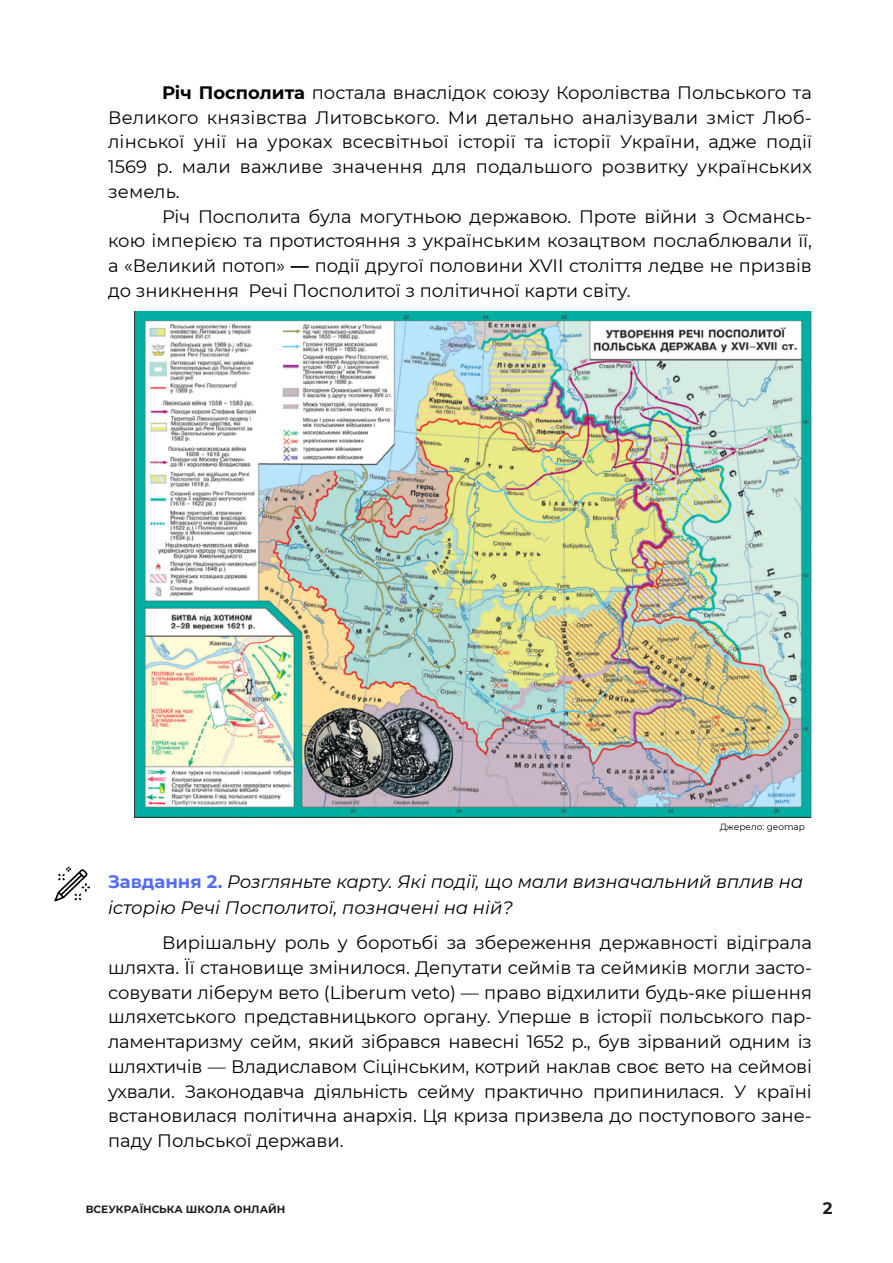
<style>
.page{position:relative;width:893px;height:1263px;background:#fff}
.page>*{position:absolute;margin:0;border:0;box-sizing:border-box;transform-origin:0 0}
.t1{font:18px/24.8px "Montserrat";color:#000;text-align:justify}
.t2{font:italic 18px/25.8px "Montserrat";color:#000}
.t3{font:700 16.5px "Montserrat";color:#1d1d1b}
.t4{font:700 10.5px "Montserrat";color:#1d1d1b}
.t5{font:9px "Montserrat";color:#000}
.s1{font-weight:700}
.s2{font-weight:700;font-style:normal;color:#556df6}
</style>
<div class="page">
<img style="left:135px;top:312px;width:677px;height:505px">
<svg style="left:54px;top:867px;width:36px;height:34px"></svg>
<p class="t1" style="left:108px;top:80px;width:705px;text-indent:54px"><span class="s1">2*3 4("+(567$</span> &amp;%!"#$# 3,#!$)*%9 !%F8/ N%(%$)3!"3# ;%$6!69%.% "# H'$19%.% 9,-8)3!"3# Q1"%3!69%.%. O1 *'"#$6,% #,#$)8/3#$1 8+)!" QFB-$),!69%4 /,)4 ,# /(%9#5 3!'!3)",6%4 )!"%()4 "# )!"%()4 M9(#4,1, #*C' &amp;%*)4<br>1569 (. +#$1 3#C$13' 8,#&lt;',,- *$- &amp;%*#$6E%.% (%831"9/ /9(#4,!6915<br>8'+'$6.</p>
<p class="t1" style="left:108px;top:203px;width:705px;text-indent:54px">R)&lt; ;%!&amp;%$1"# B/$# +%./",6%F *'(C#3%F. ;(%"' 3)=,1 8 0!+#,!6- 9%F )+&amp;'()2F "# &amp;(%"1!"%-,,- 8 /9(#4,!691+ 9%8#@"3%+ &amp;%!$#B$F3#$1 44, # «H'$191= &amp;%"%&amp;» <span class="s1">—</span> &amp;%*)4 *(/.%4 &amp;%$%31,1 XVII !"%$)""- $'*3' ,' &amp;(183)3 *% 8,19,',,- R'&lt;) ;%!&amp;%$1"%4 8 &amp;%$)"1&lt;,%4 9#("1 !3)"/.</p>
<p class="t5" style="left:719px;top:821px;width:87px">Джерело: geomap</p>
<p class="t2" style="left:108px;top:868px;width:696px"><span class="s2">.$/0$%%1 2.</span> B49=$%1,)' -+()/. C-" &lt;4&gt;";, D4 &amp;+$3 8391+E+$,130 8&lt;$38 1+ "#)4("F B'E" !4#&lt;4$3)4;, &lt;491+E'1" 1+ 1"0?</p>
<p class="t1" style="left:108px;top:930px;width:705px;text-indent:54px">H1()E#$6,/ (%$6 / B%(%"6B) 8# 8B'('C',,- *'(C#3,%!") 3)*).(#$# E$-5"#. S4 !"#,%31I' 8+),1$%!-. T'&amp;/"#"1 !'=+)3 "# !'=+19)3 +%.$1 8#!"%- !%3/3#"1 $)B'(/+ 3'"% (Liberum veto) — &amp;(#3% 3)*51$1"1 B/*6--9' ()E',,- E$-5'"!69%.% &amp;('*!"#3,1@69%.% %(.#,/. M&amp;'(E' 3 )!"%()4 &amp;%$6!69%.% &amp;#(- $#+',"#(18+/ !'=+, -91= 8)B(#3!- ,#3'!,) 1652 (., B/3 8)(3#,1= %*,1+ )8<br>E$-5"1&lt;)3 — H$#*1!$#3%+ :)@),!691+, 9%"(1= ,#9$#3 !3%2 3'"% ,# !'=+%3) /53#$1. U#9%,%*#3&lt;# *)-$6,)!"6 !'=+/ &amp;(#9"1&lt;,% &amp;(1&amp;1,1$#!-. M 9(#4,)<br>3!"#,%31$#!- &amp;%$)"1&lt;,# #,#(5)-. V- 9(18# &amp;(183'$# *% &amp;%!"/&amp;%3%.% 8#,'- &amp;#*/ ;%$6!69%4 *'(C#31.</p>
<p class="t4" style="left:86px;top:1202px;width:201px">ВСЕУКРАЇНСЬКА ШКОЛА ОНЛАЙН</p>
<p class="t3" style="left:822px;top:1197px;width:11px">2</p>
</div>
